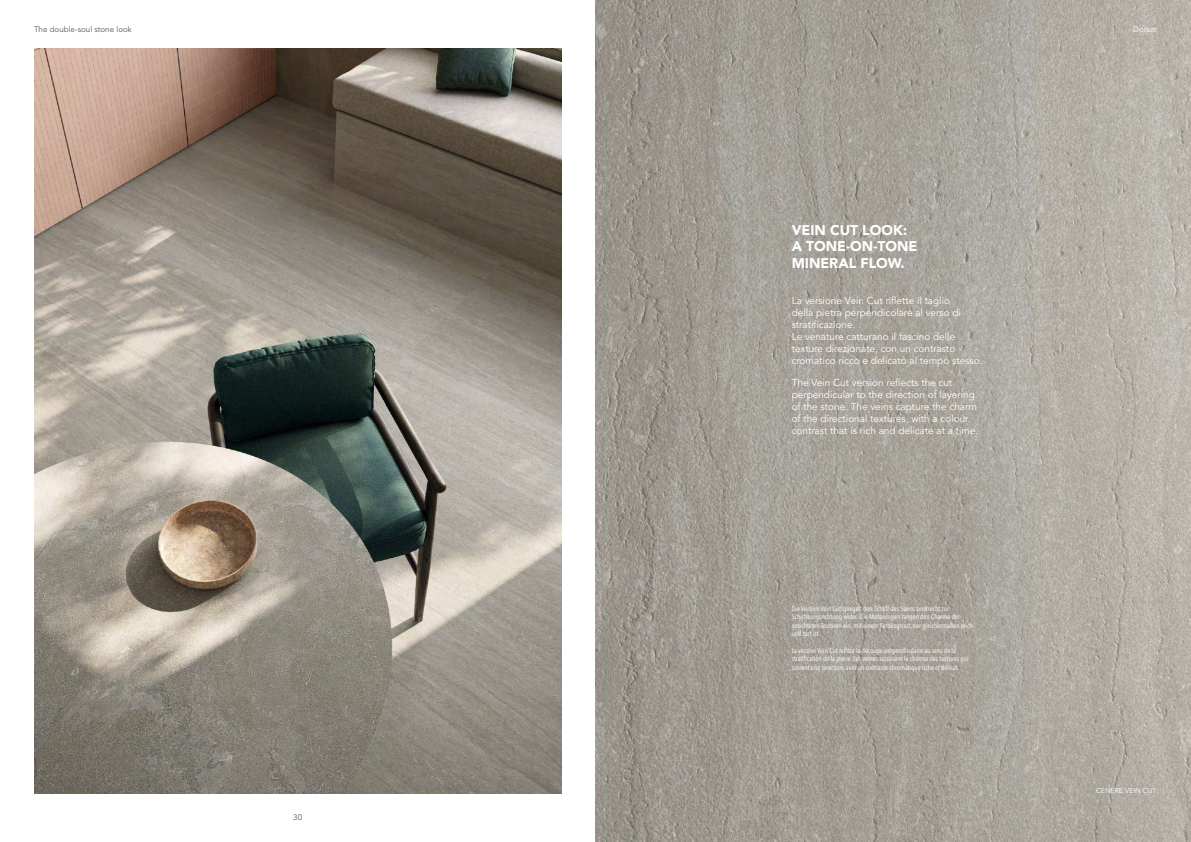
<style>
.page{position:relative;width:1191px;height:842px;background:#fff}
.page>*{position:absolute;margin:0;border:0;box-sizing:border-box;transform-origin:0 0}
.t1{font:900 14px/16.8px "Avenir LT Std";color:#fff}
.t2{font:10px/12px "Avenir LT Std";color:#fff}
.t3{font:8px "Avenir LT Std";color:#565656}
.t4{font:8px "Avenir LT Std";color:#fff}
.t5{font:7px/8.4px "Avenir Next Condensed";color:#fff}
.t6{font:7px "Avenir LT Std";color:#fff}
</style>
<div class="page">
<img style="left:595px;top:0;width:596px;height:842px">
<img style="left:34px;top:48px;width:527px;height:746px">
<p class="t3" style="left:34px;top:24px;width:99px">The double-soul stone look</p>
<p class="t4" style="left:1133px;top:24px;width:25px">Dorset</p>
<h1 class="t1" style="left:791px;top:221px;width:127px">VEIN CUT LOOK:<br>A TONE-ON-TONE<br>MINERAL FLOW.</h1>
<h2 class="t2" style="left:791px;top:295px;width:192px">La versione Vein Cut riflette il taglio<br>della pietra perpendicolare al verso di stratificazione.<br>Le venature catturano il fascino delle texture direzionate, con un contrasto cromatico ricco e delicato al tempo stesso.</h2>
<h2 class="t2" style="left:791px;top:377px;width:188px">The Vein Cut version reflects the cut perpendicular to the direction of layering of the stone. The veins capture the charm of the directional textures, with a colour contrast that is rich and delicate at a time.</h2>
<p class="t3" style="left:293px;top:812px;width:10px">30</p>
<p class="t5" style="left:791px;top:604px;width:182px">Die Version Vein Cut spiegelt den Schliff des Steins senkrecht zur Schichtungsrichtung wider. Die Maserungen fangen den Charme der gerichteten Texturen ein, mit einem Farbkontrast, der gleichermaßen reich und zart ist.</p>
<p class="t5" style="left:791px;top:646px;width:178px">La version Vein Cut reflète la découpe perpendiculaire au sens de la stratification de la pierre. Les veines saisissent le charme des textures qui suivent une direction, avec un contraste chromatique riche et délicat.</p>
<p class="t6" style="left:1096px;top:786px;width:62px">CENERE VEIN CUT</p>
</div>
